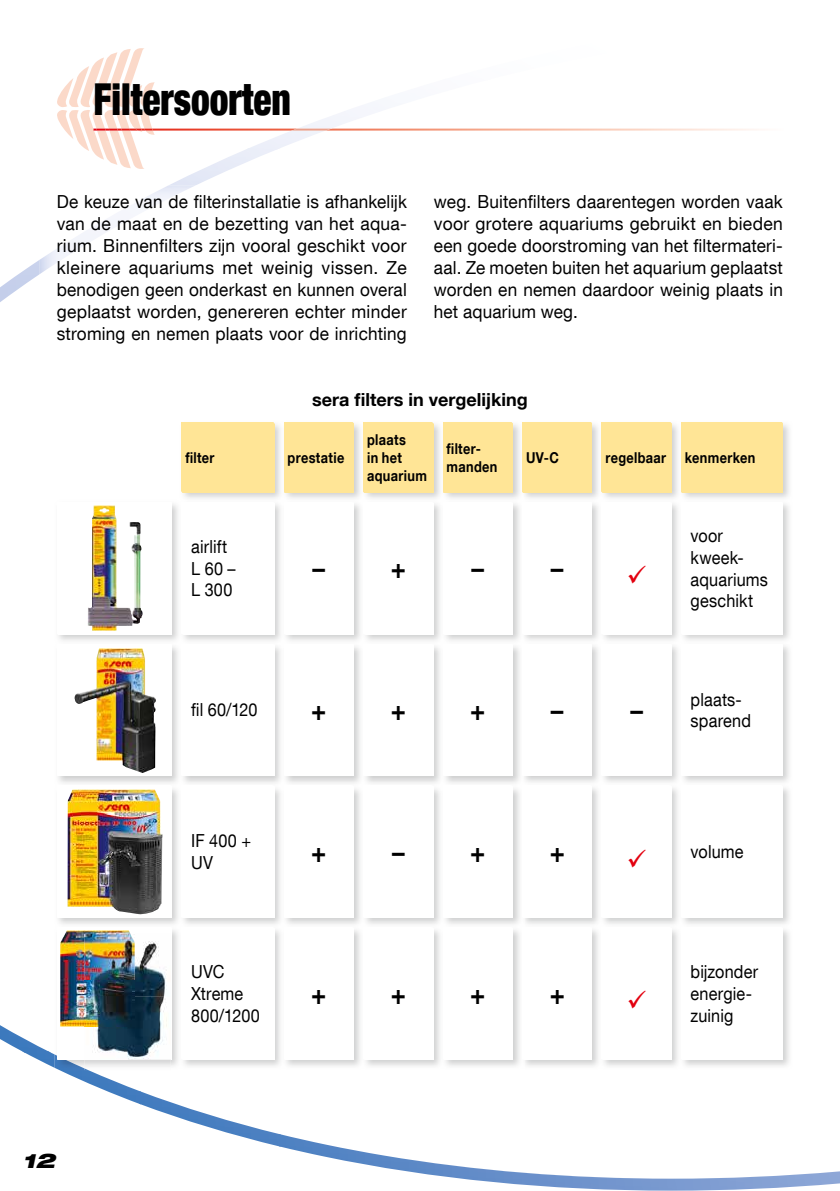
<style>
.page{position:relative;width:840px;height:1191px;background:#fff}
.page>*{position:absolute;margin:0;border:0;box-sizing:border-box;transform-origin:0 0}
.t1{font:900 condensed 44px "Helvetica Neue LT Com";color:#000;scale:.85 1}
.t2{font:700 28px "Helvetica Neue LT Com";color:#000;scale:.9 1}
.t3{font:italic 900 expanded 20px "Helvetica Neue LT Com";color:#000}
.t4{font:18px/22px "Helvetica Neue LT Com";letter-spacing:.01em;color:#000;text-align:justify;scale:.95 1}
.t5{font:18px/22px "Helvetica Neue LT Com";letter-spacing:.01em;color:#000;text-align:justify;scale:.96 1}
.t6{font:18px/21.6px "Helvetica Neue LT Com";letter-spacing:.01em;color:#000;scale:.9 1}
.t7{font:700 18px "Helvetica Neue LT Com";color:#000}
.t8{font:700 15px/18px "Helvetica Neue LT Com";letter-spacing:.025em;color:#000;scale:.85 1}
.s1{color:#e3000f}
</style>
<div class="page">
<svg style="left:57px;top:48px;width:702px;height:121px"></svg>
<img style="left:140px;top:1091px;width:139px;height:55px">
<img style="left:279px;top:1134px;width:560px;height:56px">
<img style="left:23px;top:1052px;width:118px;height:52px">
<img style="left:0;top:1025px;width:50px;height:27px">
<img style="left:0;top:260px;width:40px;height:42px">
<img style="left:168px;top:148px;width:112px;height:38px">
<img style="left:246px;top:79px;width:244px;height:70px">
<img style="left:440px;top:48px;width:319px;height:32px">
<img style="left:292px;top:129px;width:39px;height:2px">
<img style="left:40px;top:186px;width:154px;height:88px">
<img style="left:55px;top:422px;width:734px;height:644px">
<img style="left:55px;top:1054px;width:29px;height:16px">
<div style="left:182px;top:423px;width:92px;height:69px;background:#ffe596"></div>
<div style="left:284px;top:423px;width:69px;height:69px;background:#ffe596"></div>
<div style="left:363px;top:423px;width:70px;height:69px;background:#ffe596"></div>
<div style="left:443px;top:423px;width:69px;height:69px;background:#ffe596"></div>
<div style="left:522px;top:423px;width:69px;height:69px;background:#ffe596"></div>
<div style="left:601px;top:423px;width:70px;height:69px;background:#ffe596"></div>
<div style="left:681px;top:423px;width:101px;height:69px;background:#ffe596"></div>
<svg style="left:57px;top:502px;width:115px;height:132px"></svg>
<svg style="left:182px;top:502px;width:92px;height:132px"></svg>
<svg style="left:284px;top:502px;width:69px;height:132px"></svg>
<svg style="left:363px;top:502px;width:70px;height:132px"></svg>
<svg style="left:443px;top:502px;width:69px;height:132px"></svg>
<svg style="left:522px;top:502px;width:69px;height:132px"></svg>
<svg style="left:681px;top:502px;width:101px;height:132px"></svg>
<svg style="left:57px;top:644px;width:115px;height:132px"></svg>
<svg style="left:182px;top:644px;width:92px;height:132px"></svg>
<svg style="left:284px;top:644px;width:69px;height:132px"></svg>
<svg style="left:363px;top:644px;width:70px;height:132px"></svg>
<svg style="left:443px;top:644px;width:69px;height:132px"></svg>
<svg style="left:522px;top:644px;width:69px;height:132px"></svg>
<svg style="left:601px;top:644px;width:70px;height:132px"></svg>
<svg style="left:681px;top:644px;width:101px;height:132px"></svg>
<svg style="left:57px;top:786px;width:115px;height:131px"></svg>
<svg style="left:182px;top:786px;width:92px;height:131px"></svg>
<svg style="left:284px;top:786px;width:69px;height:131px"></svg>
<svg style="left:363px;top:786px;width:70px;height:131px"></svg>
<svg style="left:443px;top:786px;width:69px;height:131px"></svg>
<svg style="left:522px;top:786px;width:69px;height:131px"></svg>
<svg style="left:601px;top:786px;width:70px;height:131px"></svg>
<svg style="left:681px;top:786px;width:101px;height:131px"></svg>
<svg style="left:57px;top:927px;width:115px;height:132px"></svg>
<svg style="left:182px;top:927px;width:92px;height:132px"></svg>
<svg style="left:284px;top:927px;width:69px;height:132px"></svg>
<svg style="left:363px;top:927px;width:70px;height:132px"></svg>
<svg style="left:443px;top:927px;width:69px;height:132px"></svg>
<svg style="left:522px;top:927px;width:69px;height:132px"></svg>
<svg style="left:681px;top:927px;width:101px;height:132px"></svg>
<img style="left:88px;top:505px;width:55px;height:125px">
<img style="left:74px;top:648px;width:82px;height:125px">
<img style="left:67px;top:789px;width:96px;height:125px">
<img style="left:60px;top:930px;width:70px;height:96px">
<img style="left:89px;top:1070px;width:52px;height:1px">
<img style="left:84px;top:1059px;width:87px;height:11px">
<svg style="left:84px;top:1068px;width:5px;height:3px"></svg>
<img style="left:135px;top:934px;width:36px;height:62px">
<img style="left:84px;top:1026px;width:43px;height:33px">
<img style="left:127px;top:996px;width:44px;height:63px">
<img style="left:84px;top:934px;width:51px;height:92px">
<svg style="left:601px;top:502px;width:70px;height:132px"></svg>
<svg style="left:601px;top:927px;width:70px;height:132px"></svg>
<h1 class="t1" style="left:93px;top:73px;width:234px">Filtersoorten</h1>
<p class="t4" style="left:57px;top:190px;width:370px">De keuze van de filterinstallatie is afhankelĳk van de maat en de bezetting van het aqua&shy;rium. Binnenfilters zĳn vooral geschikt voor kleinere aquariums met weinig vissen. Ze benodigen geen onderkast en kunnen overal geplaatst worden, genereren echter minder stroming en nemen plaats voor de inrichting</p>
<p class="t5" style="left:433px;top:190px;width:365px">weg. Buitenfilters daarentegen worden vaak voor grotere aquariums gebruikt en bieden een goede doorstroming van het filtermateri&shy;aal. Ze moeten buiten het aquarium geplaatst worden en nemen daardoor weinig plaats in het aquarium weg.</p>
<p class="t7" style="left:312px;top:388px;width:217px">sera filters in vergelijking</p>
<p class="t8" style="left:185px;top:448px;width:36px">filter</p>
<p class="t8" style="left:287px;top:448px;width:68px">prestatie</p>
<p class="t8" style="left:367px;top:430px;width:72px">plaats<br>in het aquarium</p>
<p class="t8" style="left:446px;top:439px;width:61px">filter&shy;manden</p>
<p class="t8" style="left:525px;top:448px;width:40px">UV-C</p>
<p class="t8" style="left:605px;top:448px;width:178px">regelbaar kenmerken</p>
<p class="t6" style="left:191px;top:535px;width:51px">airlift<br>L 60 –<br>L 300</p>
<h2 class="t2" style="left:312px;top:550px;width:105px">– +</h2>
<h2 class="t2" style="left:471px;top:550px;width:104px">– –</h2>
<p class="t6" style="left:191px;top:699px;width:75px">fil 60/120</p>
<h2 class="t2" style="left:311px;top:692px;width:18px">+</h2>
<h2 class="t2" style="left:390px;top:692px;width:18px">+</h2>
<h2 class="t2" style="left:470px;top:692px;width:18px">+</h2>
<h2 class="t2" style="left:550px;top:692px;width:104px">– –</h2>
<p class="t6" style="left:690px;top:524px;width:87px">voor kweek&shy;aquariums geschikt</p>
<p class="t6" style="left:690px;top:688px;width:69px">plaats&shy;sparend</p>
<p class="t3" style="left:22px;top:1147px;width:34px">12</p>
<p class="t6" style="left:191px;top:830px;width:68px">IF 400 +<br>UV</p>
<p class="t6" style="left:191px;top:960px;width:78px">UVC<br>Xtreme<br>800/1200</p>
<h2 class="t2" style="left:311px;top:834px;width:18px">+</h2>
<h2 class="t2" style="left:392px;top:834px;width:105px">– +</h2>
<h2 class="t2" style="left:549px;top:834px;width:18px">+</h2>
<p class="t6" style="left:626px;top:840px;width:131px"><span class="s1">✓</span> volume</p>
<h2 class="t2" style="left:311px;top:976px;width:18px">+</h2>
<h2 class="t2" style="left:390px;top:976px;width:18px">+</h2>
<h2 class="t2" style="left:470px;top:976px;width:18px">+</h2>
<h2 class="t2" style="left:549px;top:976px;width:18px">+</h2>
<p class="t6" style="left:690px;top:960px;width:76px">bĳzonder energie&shy;zuinig</p>
</div>
